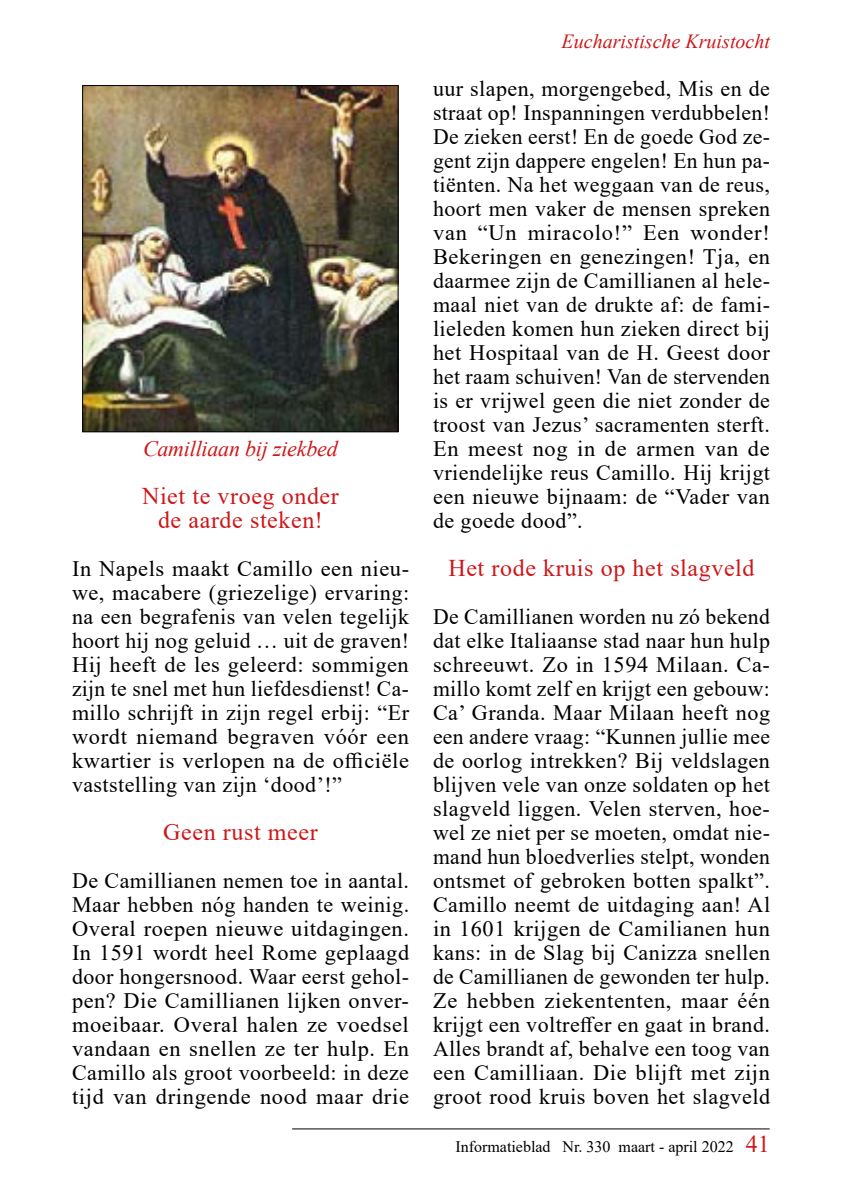
<style>
.page{position:relative;width:842px;height:1191px;background:#fff}
.page>*{position:absolute;margin:0;border:0;box-sizing:border-box;transform-origin:0 0}
.t1{font:24px/24px "Times New Roman";letter-spacing:.025em;color:#cd1719;text-align:center}
.t2{font:22px/24px "Times New Roman";letter-spacing:.02em;color:#000;text-align:justify}
.t3{font:italic 22px "Times New Roman";letter-spacing:-.01em;color:#cd1719}
.t4{font:italic 20px "Times New Roman";color:#cd1719}
.t5{font:16px "Times New Roman";color:#000}
.s1{font-size:24px;color:#cd1719}
</style>
<div class="page">
<hr style="left:292px;top:1128px;width:478px;height:1px;background:#000">
<img style="left:84px;top:87px;width:313px;height:343px">
<div style="left:82px;top:85px;width:317px;height:347px;border:1px solid #000"></div>
<p class="t3" style="left:143px;top:433px;width:196px">Camilliaan bij ziekbed</p>
<p class="t1" style="left:142px;top:483px;width:198px">Niet te vroeg onder de aarde steken!</p>
<p class="t2" style="left:72px;top:556px;width:339px">In Napels maakt Camillo een nieu&shy;we, macabere (griezelige) ervaring: na een begrafenis van velen tegelijk hoort hij nog geluid … uit de graven!<br>Hij heeft de les geleerd: sommigen zijn te snel met hun liefdesdienst! Ca&shy;millo schrijft in zijn regel erbij: “Er wordt niemand begraven vóór een kwartier is verlopen na de officiële vaststelling van zijn ‘dood’!”</p>
<p class="t1" style="left:163px;top:819px;width:156px">Geen rust meer</p>
<p class="t2" style="left:72px;top:868px;width:339px">De Camillianen nemen toe in aantal.<br>Maar hebben nóg handen te weinig.<br>Overal roepen nieuwe uitdagingen.<br>In 1591 wordt heel Rome geplaagd door hongersnood. Waar eerst gehol&shy;pen? Die Camillianen lijken onver&shy;moeibaar. Overal halen ze voedsel vandaan en snellen ze ter hulp. En Camillo als groot voorbeeld: in deze tijd van dringende nood maar drie</p>
<p class="t4" style="left:562px;top:27px;width:210px">Eucharistische Kruistocht</p>
<p class="t2" style="left:433px;top:76px;width:339px">uur slapen, morgengebed, Mis en de straat op! Inspanningen verdubbelen!<br>De zieken eerst! En de goede God ze&shy;gent zijn dappere engelen! En hun pa&shy;tiënten. Na het weggaan van de reus, hoort men vaker de mensen spreken van “Un miracolo!” Een wonder!<br>Bekeringen en genezingen! Tja, en daarmee zijn de Camillianen al hele&shy;maal niet van de drukte af: de fami&shy;lieleden komen hun zieken direct bij het Hospitaal van de H. Geest door het raam schuiven! Van de stervenden is er vrijwel geen die niet zonder de troost van Jezus’ sacramenten sterft.<br>En meest nog in de armen van de vriendelijke reus Camillo. Hij krijgt een nieuwe bijnaam: de “Vader van de goede dood”.</p>
<p class="t1" style="left:448px;top:555px;width:308px">Het rode kruis op het slagveld</p>
<p class="t2" style="left:433px;top:604px;width:339px">De Camillianen worden nu zó bekend dat elke Italiaanse stad naar hun hulp schreeuwt. Zo in 1594 Milaan. Ca&shy;millo komt zelf en krijgt een gebouw:<br>Ca’ Granda. Maar Milaan heeft nog een andere vraag: “Kunnen jullie mee de oorlog intrekken? Bij veldslagen blijven vele van onze soldaten op het slagveld liggen. Velen sterven, hoe&shy;wel ze niet per se moeten, omdat nie&shy;mand hun bloedverlies stelpt, wonden ontsmet of gebroken botten spalkt”.<br>Camillo neemt de uitdaging aan! Al in 1601 krijgen de Camilianen hun kans: in de Slag bij Canizza snellen de Camillianen de gewonden ter hulp.<br>Ze hebben ziekententen, maar één krijgt een voltreffer en gaat in brand.<br>Alles brandt af, behalve een toog van een Camilliaan. Die blijft met zijn groot rood kruis boven het slagveld</p>
<p class="t5" style="left:455px;top:1134px;width:316px">Informatieblad Nr. 330 maart - april 2022 <span class="s1">41</span></p>
</div>
